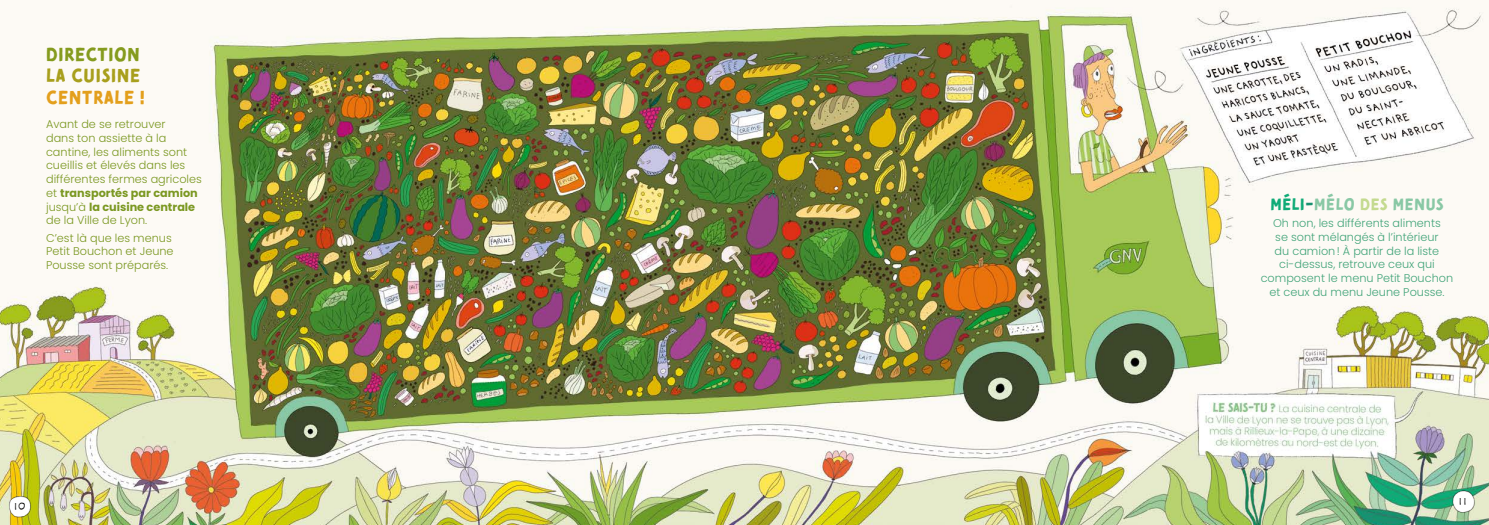
<style>
.page{position:relative;width:1489px;height:525px;background:#fff}
.page>*{position:absolute;margin:0;border:0;box-sizing:border-box;transform-origin:0 0}
.t1{font:18.75px "Tomarik Brush";letter-spacing:.04em;color:#859b1e}
.t2{font:18.75px "Tomarik Brush";letter-spacing:.04em;color:#a89f1c}
.t3{font:18.75px "Tomarik Brush";letter-spacing:.04em;color:#e39f1c}
.t4{font:16.25px "Tomarik Brush";letter-spacing:.04em;color:#89c8a5}
.t5{font:12.5px "Providence Sans Pro";color:#000}
.t6{font:300 11.25px/13.8px "Poppins";color:#7b9822}
.t7{font:300 11.25px/13.8px "Poppins";color:#42a479;text-align:center}
.s1{font-weight:700}
.s2{color:#10ab77}
.s3{color:#189170}
.s4{color:#c4da8f}
</style>
<div class="page">
<img style="left:0;top:4px;width:1488px;height:520px">
<img style="left:1438px;top:473px;width:50px;height:51px">
<img style="left:0;top:479px;width:43px;height:45px">
<h1 class="t1" style="left:46px;top:37px;width:95px">DIRECTION</h1>
<h1 class="t2" style="left:46px;top:59px;width:96px">LA CUISINE</h1>
<h1 class="t3" style="left:46px;top:80px;width:100px">CENTRALE !</h1>
<p class="t6" style="left:46px;top:117px;width:157px">Avant de se retrouver<br>dans ton assiette à la cantine, les aliments sont cueillis et élevés dans les différentes fermes agricoles et <span class="s1">transportés par camion </span>jusqu’à <span class="s1">la cuisine centrale </span>de la Ville de Lyon.</p>
<p class="t6" style="left:46px;top:231px;width:129px">C’est là que les menus<br>Petit Bouchon et Jeune<br>Pousse sont préparés.</p>
<p class="t5" style="left:13px;top:498px;width:14px">10</p>
<h2 class="t4" style="left:1270px;top:189px;width:174px"><span class="s2">MÉLI</span><span class="s3">-</span>MÉLO <span class="s4">DES</span> MENUS</h2>
<p class="t7" style="left:1260px;top:216px;width:194px">Oh non, les différents aliments<br>se sont mélangés à l’intérieur<br>du camion! À partir de la liste ci-dessus, retrouve ceux qui composent le menu Petit Bouchon et ceux du menu Jeune Pousse.</p>
<p class="t5" style="left:1457px;top:493px;width:11px">11</p>
</div>
